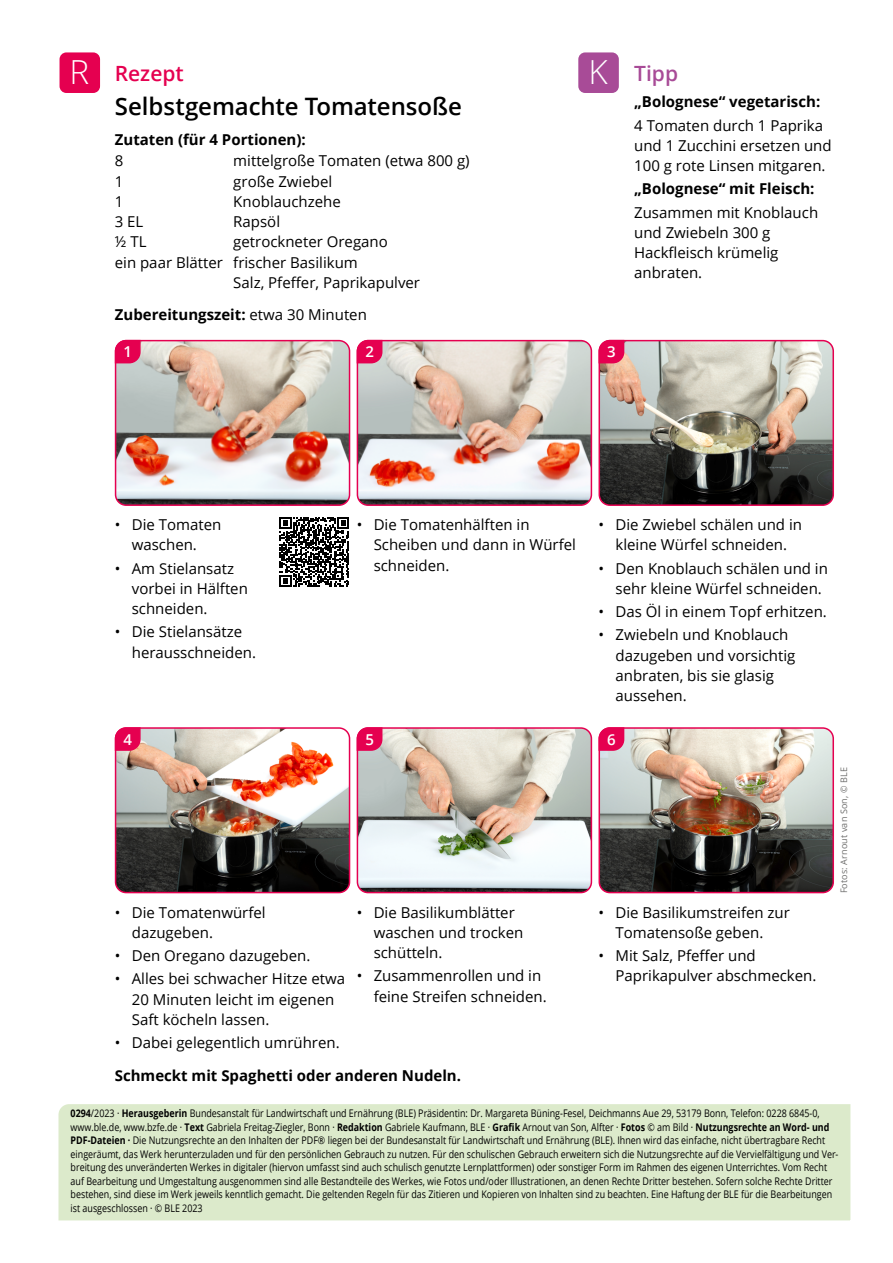
<style>
.page{position:relative;width:893px;height:1263px;background:#fff}
.page>*{position:absolute;margin:0;border:0;box-sizing:border-box;transform-origin:0 0}
.t1{font:300 33.15px "Open Sans";color:#fff}
.t2{font:600 24px "Open Sans";letter-spacing:-.005em;color:#000}
.t3{font:600 21px "Open Sans";color:#e50050}
.t4{font:600 21px "Open Sans";color:#a84b97}
.t5{font:15px/20.2px "Open Sans";color:#000}
.t6{font:700 15px "Open Sans";color:#000}
.t7{font:600 15px "Open Sans";color:#fff}
.t8{font:10.5px/13.5px "Open Sans";color:#000;scale:.85 1}
.t9{font:9px "Open Sans";letter-spacing:.02em;color:#6f6f6e}
.s1{font-weight:400}
.s2{font-weight:700}
</style>
<div class="page">
<div style="left:60px;top:52px;width:40px;height:41px;background:#e50050;border-radius:7px"></div>
<div style="left:578px;top:52px;width:41px;height:41px;background:#a84b97;border-radius:7px"></div>
<img style="left:117px;top:341px;width:233px;height:163px">
<div style="left:115px;top:340px;width:235px;height:166px;border:2px solid #e50050;border-radius:11px"></div>
<svg style="left:114px;top:339px;width:27px;height:25px"></svg>
<img style="left:357px;top:342px;width:234px;height:162px">
<div style="left:357px;top:340px;width:235px;height:166px;border:2px solid #e50050;border-radius:11px"></div>
<svg style="left:356px;top:339px;width:27px;height:25px"></svg>
<img style="left:601px;top:342px;width:231px;height:161px">
<div style="left:598px;top:340px;width:236px;height:166px;border:2px solid #e50050;border-radius:11px"></div>
<svg style="left:598px;top:339px;width:27px;height:25px"></svg>
<img style="left:116px;top:729px;width:234px;height:163px">
<div style="left:115px;top:727px;width:235px;height:166px;border:2px solid #e50050;border-radius:11px"></div>
<svg style="left:114px;top:727px;width:27px;height:24px"></svg>
<img style="left:357px;top:730px;width:234px;height:162px">
<div style="left:357px;top:727px;width:235px;height:166px;border:2px solid #e50050;border-radius:11px"></div>
<svg style="left:356px;top:727px;width:27px;height:24px"></svg>
<img style="left:601px;top:730px;width:232px;height:162px">
<div style="left:598px;top:727px;width:236px;height:166px;border:2px solid #e50050;border-radius:11px"></div>
<svg style="left:598px;top:727px;width:27px;height:24px"></svg>
<svg style="left:280px;top:517px;width:69px;height:70px"></svg>
<div style="left:58px;top:1104px;width:791px;height:115px;background:#dceacb"></div>
<h1 class="t1" style="left:69px;top:50px;width:21px">R</h1>
<h1 class="t1" style="left:588px;top:50px;width:21px">K</h1>
<h3 class="t3" style="left:115px;top:59px;width:70px">Rezept</h3>
<h2 class="t2" style="left:115px;top:90px;width:349px">Selbstgemachte Tomatensoße</h2>
<h3 class="t6" style="left:115px;top:129px;width:192px">Zutaten (für 4 Portionen):</h3>
<h3 class="t5" style="left:115px;top:150px;width:10px">8</h3>
<h3 class="t5" style="left:233px;top:150px;width:238px">mittelgroße Tomaten (etwa 800 g)</h3>
<h3 class="t5" style="left:115px;top:171px;width:10px">1</h3>
<h3 class="t5" style="left:233px;top:171px;width:100px">große Zwiebel</h3>
<h3 class="t5" style="left:115px;top:191px;width:10px">1</h3>
<h3 class="t5" style="left:233px;top:191px;width:109px">Knoblauchzehe</h3>
<h3 class="t5" style="left:115px;top:211px;width:30px">3 EL</h3>
<h3 class="t5" style="left:233px;top:211px;width:48px">Rapsöl</h3>
<h3 class="t5" style="left:115px;top:231px;width:33px">½ TL</h3>
<h3 class="t5" style="left:233px;top:231px;width:156px">getrockneter Oregano</h3>
<h3 class="t5" style="left:115px;top:252px;width:245px">ein paar Blätter frischer Basilikum</h3>
<h3 class="t5" style="left:233px;top:272px;width:188px">Salz, Pfeffer, Paprikapulver</h3>
<h3 class="t6" style="left:115px;top:303px;width:254px">Zubereitungszeit: <span class="s1">etwa 30 Minuten</span></h3>
<h3 class="t7" style="left:124px;top:342px;width:10px">1</h3>
<h3 class="t7" style="left:365px;top:342px;width:10px">2</h3>
<h3 class="t7" style="left:607px;top:342px;width:10px">3</h3>
<h3 class="t4" style="left:634px;top:59px;width:45px">Tipp</h3>
<h3 class="t6" style="left:634px;top:91px;width:188px">„Bolognese“ vegetarisch:</h3>
<h3 class="t5" style="left:634px;top:115px;width:199px">4 Tomaten durch 1 Paprika und 1 Zucchini ersetzen und<br>100 g rote Linsen mitgaren.</h3>
<h3 class="t6" style="left:634px;top:178px;width:182px">„Bolognese“ mit Fleisch:</h3>
<h3 class="t5" style="left:634px;top:202px;width:186px">Zusammen mit Knoblauch und Zwiebeln 300 g<br>Hackfleisch krümelig anbraten.</h3>
<h3 class="t5" style="left:115px;top:514px;width:108px;text-align:center">• Die Tomaten waschen.</h3>
<h3 class="t5" style="left:132px;top:558px;width:118px;text-indent:-17px">• Am Stielansatz vorbei in Hälften schneiden.</h3>
<h3 class="t5" style="left:132px;top:621px;width:126px;text-indent:-17px">• Die Stielansätze herausschneiden.</h3>
<h3 class="t5" style="left:374px;top:514px;width:204px;text-indent:-17px">• Die Tomatenhälften in<br>Scheiben und dann in Würfel schneiden.</h3>
<h3 class="t5" style="left:598px;top:514px;width:205px;text-align:center">• Die Zwiebel schälen und in kleine Würfel schneiden.</h3>
<h3 class="t5" style="left:615px;top:558px;width:214px;text-indent:-17px">• Den Knoblauch schälen und in sehr kleine Würfel schneiden.</h3>
<h3 class="t5" style="left:598px;top:601px;width:230px">• Das Öl in einem Topf erhitzen.</h3>
<h3 class="t5" style="left:615px;top:624px;width:181px;text-indent:-17px">• Zwiebeln und Knoblauch dazugeben und vorsichtig anbraten, bis sie glasig aussehen.</h3>
<h3 class="t7" style="left:124px;top:729px;width:10px">4</h3>
<h3 class="t7" style="left:365px;top:729px;width:10px">5</h3>
<h3 class="t7" style="left:607px;top:729px;width:10px">6</h3>
<h3 class="t5" style="left:132px;top:901px;width:135px;text-indent:-17px">• Die Tomatenwürfel dazugeben.</h3>
<h3 class="t5" style="left:115px;top:945px;width:197px">• Den Oregano dazugeben.</h3>
<h3 class="t5" style="left:132px;top:968px;width:215px;text-indent:-17px">• Alles bei schwacher Hitze etwa<br>20 Minuten leicht im eigenen<br>Saft köcheln lassen.</h3>
<h3 class="t5" style="left:115px;top:1032px;width:226px">• Dabei gelegentlich umrühren.</h3>
<h3 class="t5" style="left:374px;top:901px;width:151px;text-indent:-17px">• Die Basilikumblätter waschen und trocken schütteln.</h3>
<h3 class="t5" style="left:374px;top:965px;width:175px;text-indent:-17px">• Zusammenrollen und in feine Streifen schneiden.</h3>
<h3 class="t6" style="left:115px;top:1065px;width:348px">Schmeckt mit Spaghetti oder anderen Nudeln.</h3>
<h3 class="t5" style="left:615px;top:901px;width:176px;text-indent:-17px">• Die Basilikumstreifen zur<br>Tomatensoße geben.</h3>
<h3 class="t5" style="left:615px;top:945px;width:202px;text-indent:-17px">• Mit Salz, Pfeffer und<br>Paprikapulver abschmecken.</h3>
<p class="t9" style="left:838px;top:893px;width:127px;rotate:-90deg">Fotos: Arnout van Son, © BLE</p>
<p class="t8" style="left:71px;top:1106px;width:905px"><span class="s2">0294</span>/2023 · <span class="s2">Herausgeberin</span> Bundesanstalt für Landwirtschaft und Ernährung (BLE) Präsidentin: Dr. Margareta Büning-Fesel, Deichmanns Aue 29, 53179 Bonn, Telefon: 0228 6845-0, www.ble.de, www.bzfe.de · <span class="s2">Text</span> Gabriela Freitag-Ziegler, Bonn · <span class="s2">Redaktion</span> Gabriele Kaufmann, BLE · <span class="s2">Grafik</span> Arnout van Son, Alfter · <span class="s2">Fotos</span> © am Bild · <span class="s2">Nutzungsrechte an Word- und PDF-Dateien ·</span> Die Nutzungsrechte an den Inhalten der PDF® liegen bei der Bundesanstalt für Landwirtschaft und Ernährung (BLE). Ihnen wird das einfache, nicht übertragbare Recht eingeräumt, das Werk herunterzuladen und für den persönlichen Gebrauch zu nutzen. Für den schulischen Gebrauch erweitern sich die Nutzungsrechte auf die Vervielfältigung und Ver&shy;breitung des unveränderten Werkes in digitaler (hiervon umfasst sind auch schulisch genutzte Lernplattformen) oder sonstiger Form im Rahmen des eigenen Unterrichtes. Vom Recht auf Bearbeitung und Umgestaltung ausgenommen sind alle Bestandteile des Werkes, wie Fotos und/oder Illustrationen, an denen Rechte Dritter bestehen. Sofern solche Rechte Dritter bestehen, sind diese im Werk jeweils kenntlich gemacht. Die geltenden Regeln für das Zitieren und Kopieren von Inhalten sind zu beachten. Eine Haftung der BLE für die Bearbeitungen ist ausgeschlossen · © BLE 2023</p>
</div>
